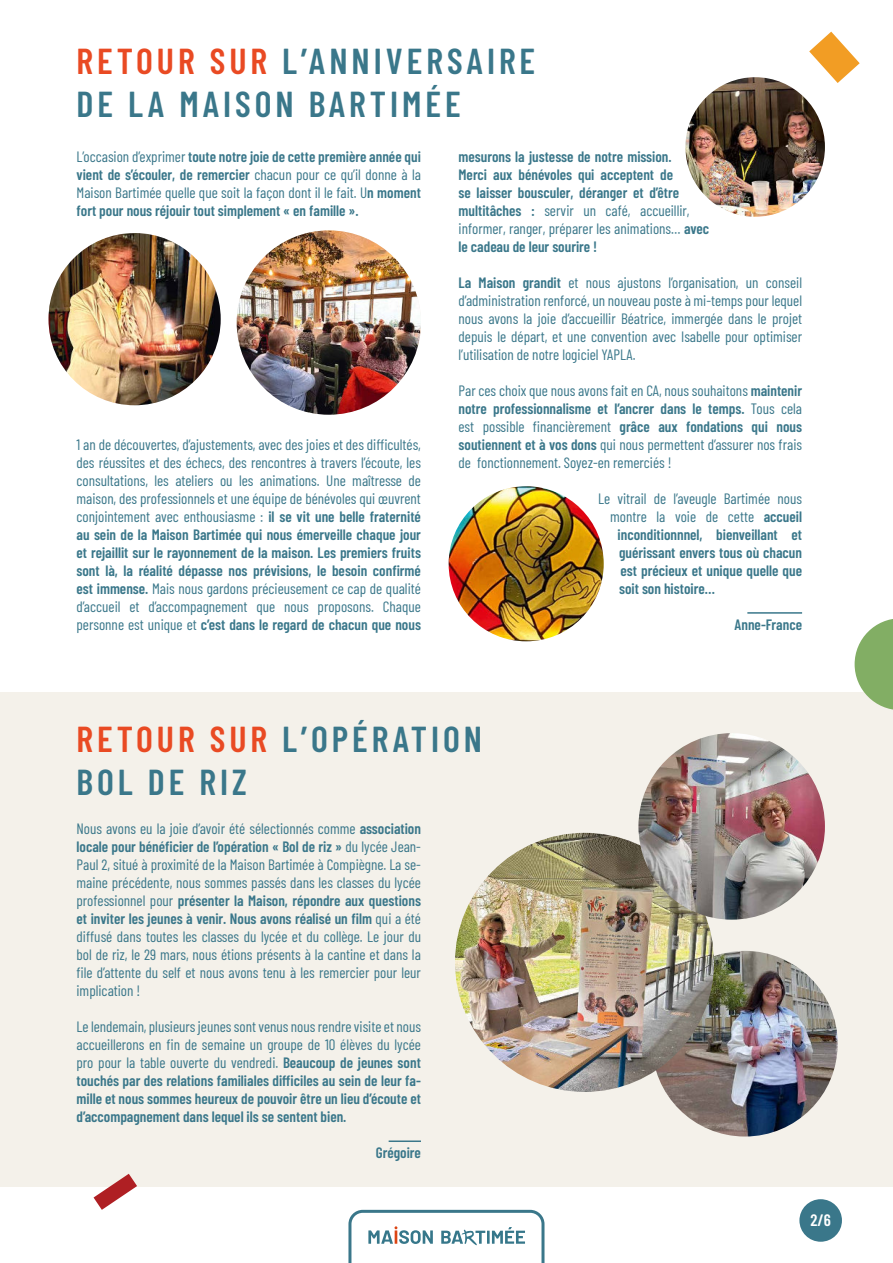
<style>
.page{position:relative;width:893px;height:1263px;background:#fff}
.page>*{position:absolute;margin:0;border:0;box-sizing:border-box;transform-origin:0 0}
.t1{font:600 36px/43.2px "Barlow Condensed";letter-spacing:.11em;color:#3a778a}
.t2{font:600 16.5px "Barlow Condensed";color:#fff}
.t3{font:15px/18px "Barlow Condensed";color:#3a778a;text-align:justify}
.t4{font:600 15px/18px "Barlow Condensed";color:#3a778a;text-align:justify}
.s1{color:#e94a23}
.s2{font-weight:400}
.s3{font-weight:600}
</style>
<div class="page">
<div style="left:0;top:692px;width:893px;height:494px;background:#f4f1ea"></div>
<hr style="left:747px;top:612px;width:55px;height:2px;background:#3a778a">
<hr style="left:389px;top:1140px;width:32px;height:2px;background:#3a778a">
<img style="left:48px;top:233px;width:173px;height:172px;border-radius:86px">
<img style="left:449px;top:486px;width:155px;height:155px;border-radius:78px">
<svg style="left:809px;top:32px;width:51px;height:51px"></svg>
<svg style="left:855px;top:619px;width:38px;height:91px"></svg>
<svg style="left:94px;top:1174px;width:43px;height:36px"></svg>
<img style="left:652px;top:951px;width:186px;height:185px;border-radius:93px">
<img style="left:455px;top:833px;width:259px;height:259px;border-radius:130px">
<img style="left:638px;top:733px;width:187px;height:187px;border-radius:93px">
<img style="left:685px;top:77px;width:140px;height:140px;border-radius:70px">
<img style="left:237px;top:230px;width:184px;height:185px;border-radius:92px">
<svg style="left:348px;top:1210px;width:196px;height:53px"></svg>
<div style="left:799px;top:1199px;width:43px;height:43px;background:#3a778a;border-radius:50%"></div>
<h1 class="t1" style="left:77px;top:43px;width:460px"><span class="s1">RETOUR SUR</span> L’ANNIVERSAIRE<br>DE LA MAISON BARTIMÉE</h1>
<p class="t4" style="left:77px;top:147px;width:346px"><span class="s2">L’occasion d’exprimer</span> toute notre joie de cette première année qui vient de s’écouler, de remercier <span class="s2">chacun pour ce qu’il donne à la Maison Bartimée quelle que soit la façon dont il le fait. U</span>n moment fort pour nous réjouir tout simplement « en famille ».</p>
<p class="t3" style="left:77px;top:434px;width:346px">1 an de découvertes, d’ajustements, avec des joies et des difficultés, des réussites et des échecs, des rencontres à travers l’écoute, les consultations, les ateliers ou les animations. Une maîtresse de maison, des professionnels et une équipe de bénévoles qui œuvrent conjointement avec enthousiasme : <span class="s3">il se vit une belle fraternité au sein de la Maison Bartimée qui nous émerveille chaque jour et rejaillit sur le rayonnement de la maison. Les premiers fruits sont là, la réalité dépasse nos prévisions, le besoin confirmé est immense.</span> Mais nous gardons précieusement ce cap de qualité d’accueil et d’accompagnement que nous proposons. Chaque personne est unique et <span class="s3">c’est dans le regard de chacun que nous</span></p>
<p class="t4" style="left:459px;top:147px;width:252px;text-align:left">mesurons la justesse de notre mission.<br>Merci aux bénévoles qui acceptent de<br>se laisser bousculer, déranger et d’être multitâches : <span class="s2">servir un café, accueillir, informer, ranger, préparer les animations…</span> avec le cadeau de leur sourire !</p>
<p class="t3" style="left:459px;top:275px;width:345px"><span class="s3">La Maison grandit</span> et nous ajustons l’organisation, un conseil d’administration renforcé, un nouveau poste à mi-temps pour lequel nous avons la joie d’accueillir Béatrice, immergée dans le projet depuis le départ, et une convention avec Isabelle pour optimiser l’utilisation de notre logiciel YAPLA.</p>
<p class="t3" style="left:459px;top:383px;width:345px">Par ces choix que nous avons fait en CA, nous souhaitons <span class="s3">maintenir notre professionnalisme et l’ancrer dans le temps.</span> Tous cela est possible financièrement <span class="s3">grâce aux fondations qui nous soutiennent et à vos dons</span> qui nous permettent d’assurer nos frais de fonctionnement. Soyez-en remerciés !</p>
<p class="t3" style="left:598px;top:491px;width:205px">Le vitrail de l’aveugle Bartimée nous</p>
<p class="t3" style="left:610px;top:509px;width:194px">montre la voie de cette <span class="s3">accueil</span></p>
<p class="t4" style="left:618px;top:525px;width:186px">inconditionnnel, bienveillant et</p>
<p class="t4" style="left:619px;top:543px;width:184px">guérissant envers tous où chacun</p>
<p class="t4" style="left:621px;top:561px;width:183px">est précieux et unique quelle que</p>
<p class="t4" style="left:619px;top:579px;width:97px">soit son histoire…</p>
<p class="t4" style="left:735px;top:615px;width:69px">Anne-France</p>
<h1 class="t1" style="left:77px;top:721px;width:407px"><span class="s1">RETOUR SUR</span> L’OPÉRATION<br>BOL DE RIZ</h1>
<p class="t3" style="left:77px;top:821px;width:346px">Nous avons eu la joie d’avoir été sélectionnés comme <span class="s3">association locale pour bénéficier de l’opération « Bol de riz »</span> du lycée Jean-Paul 2, situé à proximité de la Maison Bartimée à Compiègne. La se&shy;maine précédente, nous sommes passés dans les classes du lycée professionnel pour <span class="s3">présenter la Maison, répondre aux questions et inviter les jeunes à venir. Nous avons réalisé un film</span> qui a été diffusé dans toutes les classes du lycée et du collège. Le jour du bol de riz, le 29 mars, nous étions présents à la cantine et dans la file d’attente du self et nous avons tenu à les remercier pour leur implication !</p>
<p class="t4" style="left:77px;top:1019px;width:346px"><span class="s2">Le lendemain, plusieurs jeunes sont venus nous rendre visite et nous accueillerons en fin de semaine un groupe de 10 élèves du lycée pro pour la table ouverte du vendredi.</span> Beaucoup de jeunes sont touchés par des relations familiales difficiles au sein de leur fa&shy;mille et nous sommes heureux de pouvoir être un lieu d’écoute et d’accompagnement dans lequel ils se sentent bien.</p>
<p class="t4" style="left:376px;top:1143px;width:47px">Grégoire</p>
<p class="t2" style="left:810px;top:1214px;width:22px">2/6</p>
</div>
